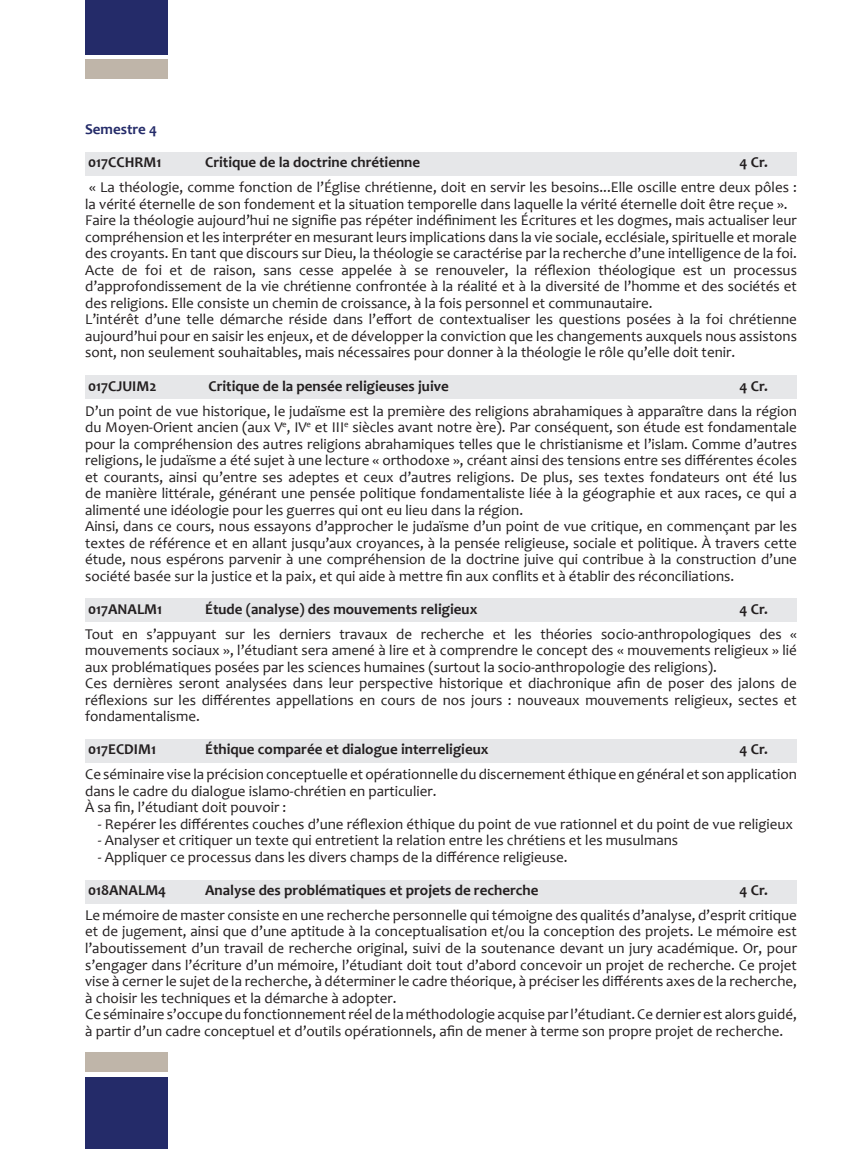
<style>
.page{position:relative;width:851px;height:1149px;background:#fff}
.page>*{position:absolute;margin:0;border:0;box-sizing:border-box;transform-origin:0 0}
.t1{font:15px/16.5px "Candara";color:#231f20;text-align:justify}
.RSyll{font:700 15px "Candara";color:#231f20}
.t2{font:700 15px "Candara";color:#242b69}
</style>
<div class="page">
<div style="left:85px;top:1076px;width:83px;height:72px;background:#242b69"></div>
<div style="left:85px;top:1051px;width:83px;height:19px;background:#bfb5a9"></div>
<div style="left:85px;top:60px;width:83px;height:19px;background:#bfb5a9"></div>
<div style="left:85px;top:0;width:83px;height:54px;background:#242b69"></div>
<div style="left:85px;top:152px;width:711px;height:24px;background:#e6e7e9"></div>
<div style="left:85px;top:375px;width:711px;height:24px;background:#e6e7e9"></div>
<div style="left:85px;top:598px;width:711px;height:24px;background:#e6e7e9"></div>
<div style="left:85px;top:739px;width:711px;height:23px;background:#e6e7e9"></div>
<div style="left:85px;top:879px;width:711px;height:24px;background:#e6e7e9"></div>
<p class="t2" style="left:85px;top:120px;width:74px">Semestre 4</p>
<p class="RSyll" style="left:88px;top:153px;width:75px">017CCHRM1</p>
<p class="RSyll" style="left:205px;top:153px;width:216px">Critique de la doctrine chrétienne</p>
<p class="RSyll" style="left:739px;top:153px;width:30px">4 Cr.</p>
<p class="t1" style="left:85px;top:179px;width:713px">« La théologie, comme fonction de l’Église chrétienne, doit en servir les besoins...Elle oscille entre deux pôles : la vérité éternelle de son fondement et la situation temporelle dans laquelle la vérité éternelle doit être reçue ».</p>
<p class="t1" style="left:85px;top:212px;width:713px">Faire la théologie aujourd’hui ne signifie pas répéter indéfiniment les Écritures et les dogmes, mais actualiser leur compréhension et les interpréter en mesurant leurs implications dans la vie sociale, ecclésiale, spirituelle et morale des croyants. En tant que discours sur Dieu, la théologie se caractérise par la recherche d’une intelligence de la foi.</p>
<p class="t1" style="left:85px;top:262px;width:713px">Acte de foi et de raison, sans cesse appelée à se renouveler, la réflexion théologique est un processus d’approfondissement de la vie chrétienne confrontée à la réalité et à la diversité de l’homme et des sociétés et des religions. Elle consiste un chemin de croissance, à la fois personnel et communautaire.</p>
<p class="t1" style="left:85px;top:311px;width:713px">L’intérêt d’une telle démarche réside dans l’effort de contextualiser les questions posées à la foi chrétienne aujourd’hui pour en saisir les enjeux, et de développer la conviction que les changements auxquels nous assistons sont, non seulement souhaitables, mais nécessaires pour donner à la théologie le rôle qu’elle doit tenir.</p>
<p class="RSyll" style="left:88px;top:376px;width:70px">017CJUIM2</p>
<p class="RSyll" style="left:208px;top:376px;width:242px">Critique de la pensée religieuses juive</p>
<p class="RSyll" style="left:739px;top:376px;width:30px">4 Cr.</p>
<p class="t1" style="left:85px;top:402px;width:713px">D’un point de vue historique, le judaïsme est la première des religions abrahamiques à apparaître dans la région du Moyen-Orient ancien (aux V<sup>e</sup>, IV<sup>e</sup> et III<sup>e</sup> siècles avant notre ère). Par conséquent, son étude est fondamentale pour la compréhension des autres religions abrahamiques telles que le christianisme et l’islam. Comme d’autres religions, le judaïsme a été sujet à une lecture « orthodoxe », créant ainsi des tensions entre ses différentes écoles et courants, ainsi qu’entre ses adeptes et ceux d’autres religions. De plus, ses textes fondateurs ont été lus de manière littérale, générant une pensée politique fondamentaliste liée à la géographie et aux races, ce qui a alimenté une idéologie pour les guerres qui ont eu lieu dans la région.</p>
<p class="t1" style="left:85px;top:518px;width:713px">Ainsi, dans ce cours, nous essayons d’approcher le judaïsme d’un point de vue critique, en commençant par les textes de référence et en allant jusqu’aux croyances, à la pensée religieuse, sociale et politique. À travers cette étude, nous espérons parvenir à une compréhension de la doctrine juive qui contribue à la construction d’une société basée sur la justice et la paix, et qui aide à mettre fin aux conflits et à établir des réconciliations.</p>
<p class="RSyll" style="left:88px;top:599px;width:76px">017ANALM1</p>
<p class="RSyll" style="left:205px;top:599px;width:274px">Étude (analyse) des mouvements religieux</p>
<p class="RSyll" style="left:739px;top:599px;width:30px">4 Cr.</p>
<p class="t1" style="left:85px;top:625px;width:713px">Tout en s’appuyant sur les derniers travaux de recherche et les théories socio-anthropologiques des « mouvements sociaux », l’étudiant sera amené à lire et à comprendre le concept des « mouvements religieux » lié aux problématiques posées par les sciences humaines (surtout la socio-anthropologie des religions).</p>
<p class="t1" style="left:85px;top:675px;width:713px">Ces dernières seront analysées dans leur perspective historique et diachronique afin de poser des jalons de réflexions sur les différentes appellations en cours de nos jours : nouveaux mouvements religieux, sectes et fondamentalisme.</p>
<p class="RSyll" style="left:88px;top:740px;width:70px">017ECDIM1</p>
<p class="RSyll" style="left:205px;top:740px;width:285px">Éthique comparée et dialogue interreligieux</p>
<p class="RSyll" style="left:739px;top:740px;width:30px">4 Cr.</p>
<p class="t1" style="left:85px;top:766px;width:713px">Ce séminaire vise la précision conceptuelle et opérationnelle du discernement éthique en général et son application dans le cadre du dialogue islamo-chrétien en particulier.</p>
<p class="t1" style="left:85px;top:799px;width:203px">À sa fin, l’étudiant doit pouvoir :</p>
<p class="t1" style="left:98px;top:815px;width:696px">- Repérer les différentes couches d’une réflexion éthique du point de vue rationnel et du point de vue religieux</p>
<p class="t1" style="left:98px;top:832px;width:581px">- Analyser et critiquer un texte qui entretient la relation entre les chrétiens et les musulmans</p>
<p class="t1" style="left:98px;top:848px;width:471px">- Appliquer ce processus dans les divers champs de la différence religieuse.</p>
<p class="RSyll" style="left:88px;top:880px;width:80px">018ANALM4</p>
<p class="RSyll" style="left:205px;top:880px;width:335px">Analyse des problématiques et projets de recherche</p>
<p class="RSyll" style="left:739px;top:880px;width:30px">4 Cr.</p>
<p class="t1" style="left:85px;top:906px;width:713px">Le mémoire de master consiste en une recherche personnelle qui témoigne des qualités d’analyse, d’esprit critique et de jugement, ainsi que d’une aptitude à la conceptualisation et/ou la conception des projets. Le mémoire est l’aboutissement d’un travail de recherche original, suivi de la soutenance devant un jury académique. Or, pour s’engager dans l’écriture d’un mémoire, l’étudiant doit tout d’abord concevoir un projet de recherche. Ce projet vise à cerner le sujet de la recherche, à déterminer le cadre théorique, à préciser les différents axes de la recherche, à choisir les techniques et la démarche à adopter.</p>
<p class="t1" style="left:85px;top:1005px;width:713px">Ce séminaire s’occupe du fonctionnement réel de la méthodologie acquise par l’étudiant. Ce dernier est alors guidé, à partir d’un cadre conceptuel et d’outils opérationnels, afin de mener à terme son propre projet de recherche.</p>
</div>
